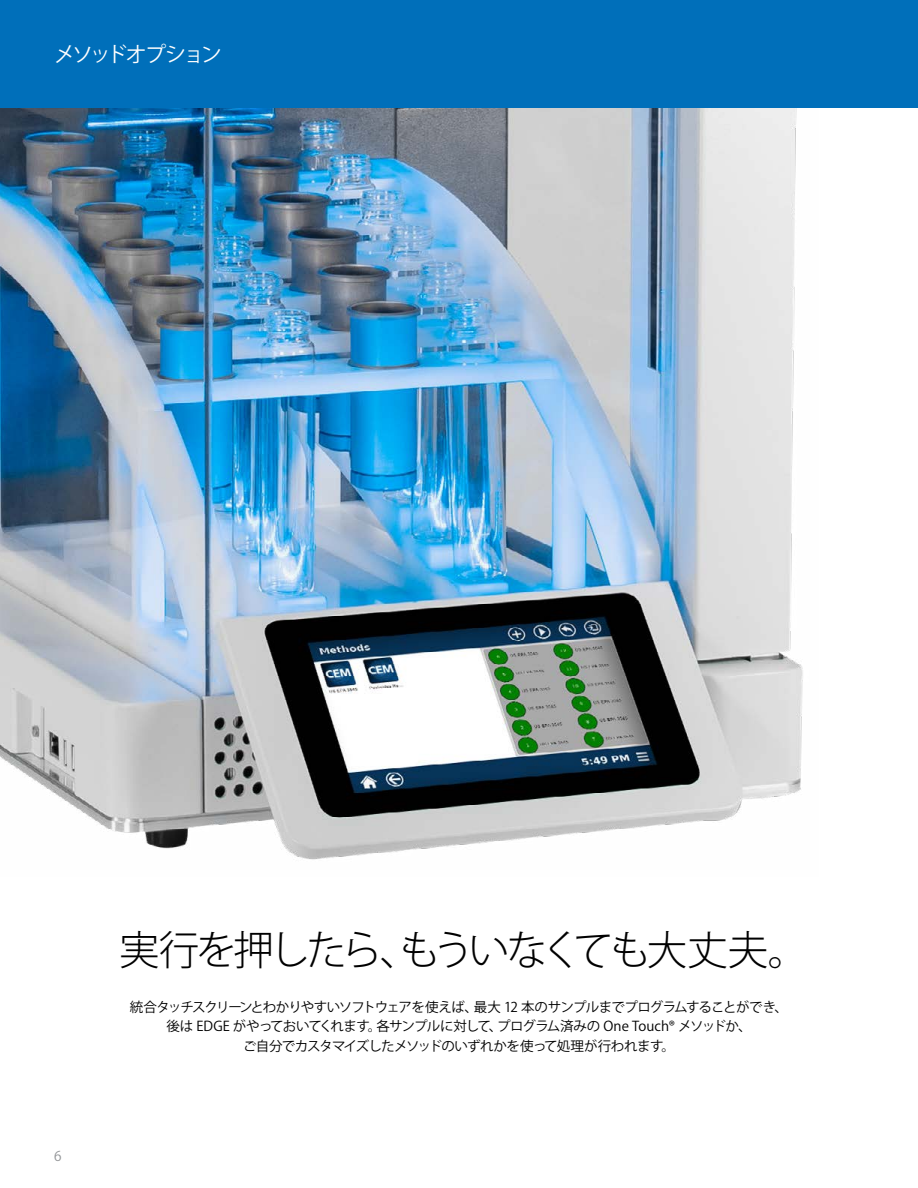
<style>
.page{position:relative;width:918px;height:1188px;background:#fff}
.page>*{position:absolute;margin:0;border:0;box-sizing:border-box;transform-origin:0 0}
.Subject_Headline{font:300 40.5px "Koz Go Pro";letter-spacing:-.095em;color:#000}
.Page_Header__blue_ba{font:21px "Koz Go Pro";letter-spacing:-.135em;color:#fff}
.Paragraph_Copy{font:13.5px/19.5px "Koz Go Pro";letter-spacing:-.055em;color:#000;text-align:center}
.t1{font:13.5px "Koz Go Pro";color:#939598}
</style>
<div class="page">
<img style="left:0;top:108px;width:803px;height:752px">
<div style="left:0;top:0;width:918px;height:108px;background:#006fba"></div>
<p class="Page_Header__blue_ba" style="left:54px;top:41px;width:169px">メソッドオプション</p>
<p class="t1" style="left:54px;top:1147px;width:9px">6</p>
<p class="Subject_Headline" style="left:119px;top:924px;width:691px">実行を押したら、もういなくても大丈夫。</p>
<p class="Paragraph_Copy" style="left:130px;top:997px;width:660px">統合タッチスクリーンとわかりやすいソフトウェアを使えば、最大 12 本のサンプルまでプログラムすることができ、後は EDGE がやっておいてくれます。各サンプルに対して、プログラム済みの One Touch® メソッドか、<br>ご自分でカスタマイズしたメソッドのいずれかを使って処理が行われます。</p>
</div>
